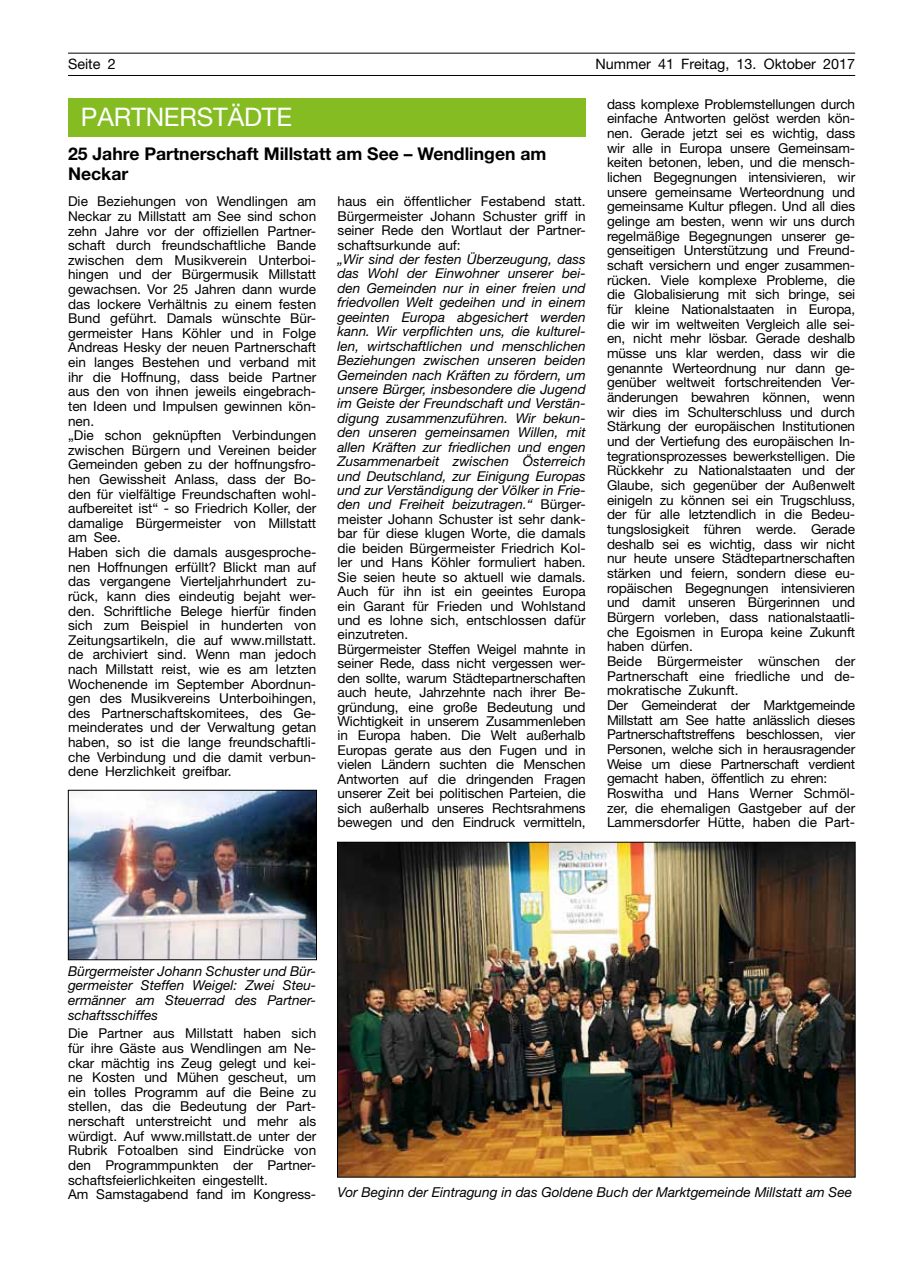
<style>
.page{position:relative;width:902px;height:1280px;background:#fff}
.page>*{position:absolute;margin:0;border:0;box-sizing:border-box;transform-origin:0 0}
.t1{font:25.65px "Helvetica Neue";letter-spacing:-.005em;color:#fff}
.t2{font:700 17.55px/19.2px "Helvetica Neue";color:#000}
.t3{font:14.4px "Helvetica Neue";color:#000}
.t4{font:13.65px/14.5px "Helvetica Neue";color:#000}
.t5{font:italic 13.65px/14.5px "Helvetica Neue";color:#000;text-align:justify}
.s1{font-style:italic}
</style>
<div class="page">
<hr style="left:68px;top:53px;width:787px;height:1px;background:#000">
<hr style="left:68px;top:75px;width:787px;height:1px;background:#000">
<div style="left:68px;top:98px;width:517px;height:38px;background:#85bc22"></div>
<img style="left:70px;top:792px;width:245px;height:166px">
<div style="left:68px;top:790px;width:249px;height:170px;border:1px solid #000"></div>
<img style="left:339px;top:844px;width:514px;height:331px">
<p class="t3" style="left:68px;top:56px;width:49px">Seite 2</p>
<p class="t3" style="left:595px;top:56px;width:261px">Nummer 41 Freitag, 13. Oktober 2017</p>
<h1 class="t1" style="left:81px;top:102px;width:213px">PARTNERSTÄDTE</h1>
<p class="t2" style="left:68px;top:144px;width:480px">25 Jahre Partnerschaft Millstatt am See – Wendlingen am<br>Neckar</p>
<p class="t4" style="left:68px;top:194px;width:250px">Die Beziehungen von Wendlingen am Neckar zu Millstatt am See sind schon zehn Jahre vor der offiziellen Partner&shy;schaft durch freundschaftliche Bande zwischen dem Musikverein Unterboi&shy;hingen und der Bürgermusik Millstatt gewachsen. Vor 25 Jahren dann wurde das lockere Verhältnis zu einem festen Bund geführt. Damals wünschte Bür&shy;germeister Hans Köhler und in Folge Andreas Hesky der neuen Partnerschaft ein langes Bestehen und verband mit ihr die Hoffnung, dass beide Partner aus den von ihnen jeweils eingebrach&shy;ten Ideen und Impulsen gewinnen kön&shy;nen.<br>„Die schon geknüpften Verbindungen zwischen Bürgern und Vereinen beider Gemeinden geben zu der hoffnungsfro&shy;hen Gewissheit Anlass, dass der Bo&shy;den für vielfältige Freundschaften wohl&shy;aufbereitet ist“ - so Friedrich Koller, der damalige Bürgermeister von Millstatt am See.<br>Haben sich die damals ausgesproche&shy;nen Hoffnungen erfüllt? Blickt man auf das vergangene Vierteljahrhundert zu&shy;rück, kann dies eindeutig bejaht wer&shy;den. Schriftliche Belege hierfür finden sich zum Beispiel in hunderten von Zeitungsartikeln, die auf www.millstatt. de archiviert sind. Wenn man jedoch nach Millstatt reist, wie es am letzten Wochenende im September Abordnun&shy;gen des Musikvereins Unterboihingen, des Partnerschaftskomitees, des Ge&shy;meinderates und der Verwaltung getan haben, so ist die lange freundschaftli&shy;che Verbindung und die damit verbun&shy;dene Herzlichkeit greifbar.</p>
<p class="t4" style="left:337px;top:194px;width:250px;text-align:justify">haus ein öffentlicher Festabend statt.<br>Bürgermeister Johann Schuster griff in seiner Rede den Wortlaut der Partner&shy;schaftsurkunde auf:</p>
<p class="t4" style="left:337px;top:252px;width:250px"><span class="s1">„Wir sind der festen Überzeugung, dass das Wohl der Einwohner unserer bei&shy;den Gemeinden nur in einer freien und friedvollen Welt gedeihen und in einem geeinten Europa abgesichert werden kann. Wir verpflichten uns, die kulturel&shy;len, wirtschaftlichen und menschlichen Beziehungen zwischen unseren beiden Gemeinden nach Kräften zu fördern, um unsere Bürger, insbesondere die Jugend im Geiste der Freundschaft und Verstän&shy;digung zusammenzuführen. Wir bekun&shy;den unseren gemeinsamen Willen, mit allen Kräften zur friedlichen und engen Zusammenarbeit zwischen Österreich und Deutschland, zur Einigung Europas und zur Verständigung der Völker in Frie&shy;den und Freiheit beizutragen.“</span> Bürger&shy;meister Johann Schuster ist sehr dank&shy;bar für diese klugen Worte, die damals die beiden Bürgermeister Friedrich Kol&shy;ler und Hans Köhler formuliert haben.<br>Sie seien heute so aktuell wie damals.<br>Auch für ihn ist ein geeintes Europa ein Garant für Frieden und Wohlstand und es lohne sich, entschlossen dafür einzutreten.<br>Bürgermeister Steffen Weigel mahnte in seiner Rede, dass nicht vergessen wer&shy;den sollte, warum Städtepartnerschaften auch heute, Jahrzehnte nach ihrer Be&shy;gründung, eine große Bedeutung und Wichtigkeit in unserem Zusammenleben in Europa haben. Die Welt außerhalb Europas gerate aus den Fugen und in vielen Ländern suchten die Menschen Antworten auf die dringenden Fragen unserer Zeit bei politischen Parteien, die sich außerhalb unseres Rechtsrahmens bewegen und den Eindruck vermitteln,</p>
<p class="t4" style="left:607px;top:96px;width:250px">dass komplexe Problemstellungen durch einfache Antworten gelöst werden kön&shy;nen. Gerade jetzt sei es wichtig, dass wir alle in Europa unsere Gemeinsam&shy;keiten betonen, leben, und die mensch&shy;lichen Begegnungen intensivieren, wir unsere gemeinsame Werteordnung und gemeinsame Kultur pflegen. Und all dies gelinge am besten, wenn wir uns durch regelmäßige Begegnungen unserer ge&shy;genseitigen Unterstützung und Freund&shy;schaft versichern und enger zusammen&shy;rücken. Viele komplexe Probleme, die die Globalisierung mit sich bringe, sei für kleine Nationalstaaten in Europa, die wir im weltweiten Vergleich alle sei&shy;en, nicht mehr lösbar. Gerade deshalb müsse uns klar werden, dass wir die genannte Werteordnung nur dann ge&shy;genüber weltweit fortschreitenden Ver&shy;änderungen bewahren können, wenn wir dies im Schulterschluss und durch Stärkung der europäischen Institutionen und der Vertiefung des europäischen In&shy;tegrationsprozesses bewerkstelligen. Die Rückkehr zu Nationalstaaten und der Glaube, sich gegenüber der Außenwelt einigeln zu können sei ein Trugschluss, der für alle letztendlich in die Bedeu&shy;tungslosigkeit führen werde. Gerade deshalb sei es wichtig, dass wir nicht nur heute unsere Städtepartnerschaften stärken und feiern, sondern diese eu&shy;ropäischen Begegnungen intensivieren und damit unseren Bürgerinnen und Bürgern vorleben, dass nationalstaatli&shy;che Egoismen in Europa keine Zukunft haben dürfen.<br>Beide Bürgermeister wünschen der Partnerschaft eine friedliche und de&shy;mokratische Zukunft.<br>Der Gemeinderat der Marktgemeinde Millstatt am See hatte anlässlich dieses Partnerschaftstreffens beschlossen, vier Personen, welche sich in herausragender Weise um diese Partnerschaft verdient gemacht haben, öffentlich zu ehren:<br>Roswitha und Hans Werner Schmöl&shy;zer, die ehemaligen Gastgeber auf der Lammersdorfer Hütte, haben die Part-</p>
<p class="t5" style="left:68px;top:963px;width:250px">Bürgermeister Johann Schuster und Bür&shy;germeister Steffen Weigel: Zwei Steu&shy;ermänner am Steuerrad des Partner&shy;schaftsschiffes</p>
<p class="t4" style="left:68px;top:1026px;width:250px">Die Partner aus Millstatt haben sich für ihre Gäste aus Wendlingen am Ne&shy;ckar mächtig ins Zeug gelegt und kei&shy;ne Kosten und Mühen gescheut, um ein tolles Programm auf die Beine zu stellen, das die Bedeutung der Part&shy;nerschaft unterstreicht und mehr als würdigt. Auf www.millstatt.de unter der Rubrik Fotoalben sind Eindrücke von den Programmpunkten der Partner&shy;schaftsfeierlichkeiten eingestellt.<br>Am Samstagabend fand im Kongress-</p>
<p class="t5" style="left:337px;top:1185px;width:516px">Vor Beginn der Eintragung in das Goldene Buch der Marktgemeinde Millstatt am See</p>
</div>
